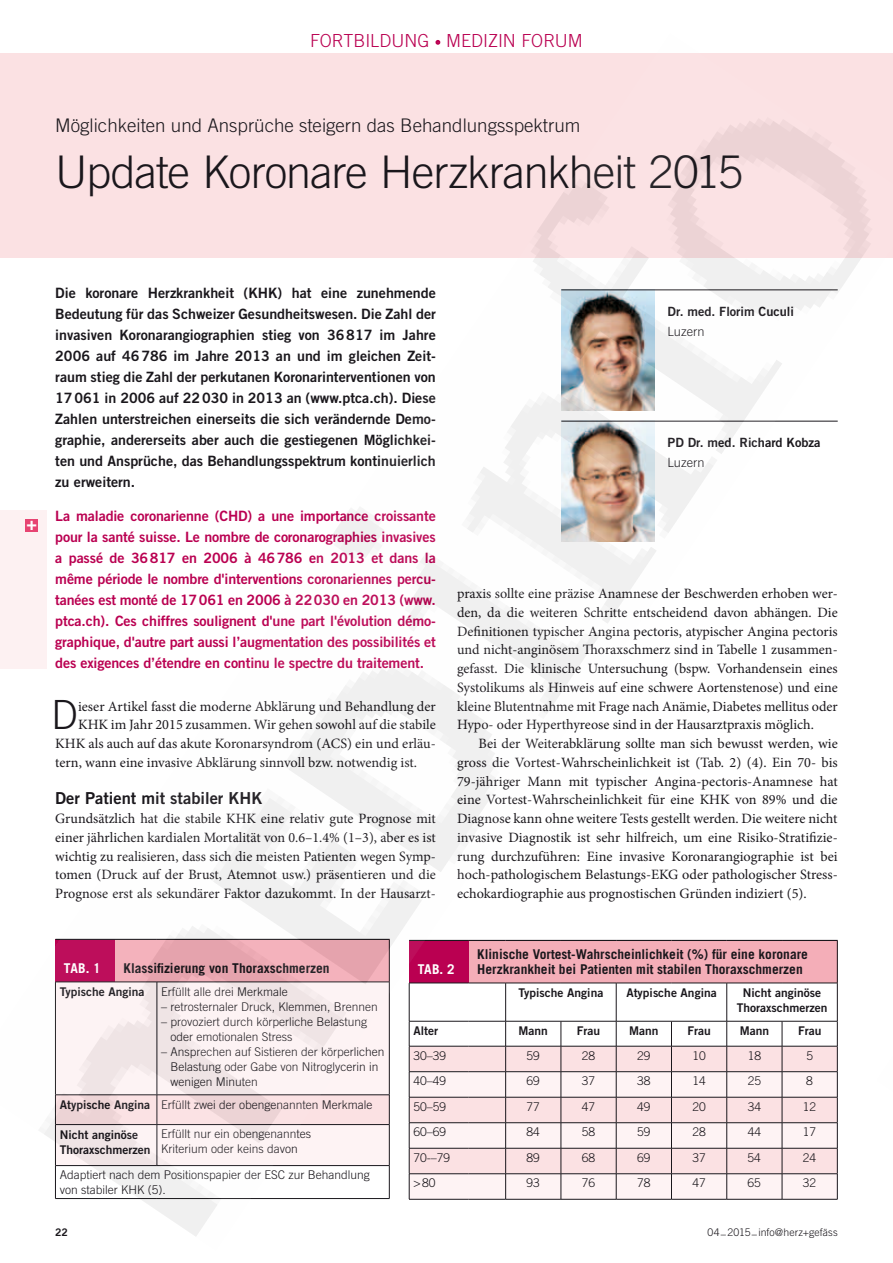
<style>
.page{position:relative;width:893px;height:1263px;background:#fff}
.page>*{position:absolute;margin:0;border:0;box-sizing:border-box;transform-origin:0 0}
.t1{font:300 45px "Trade Gothic LT";letter-spacing:-.025em;color:#1a171c}
.t2{font:300 40.2px "Trade Gothic LT";color:#1a171c}
.t3{font:300 18.75px "Trade Gothic LT";color:#1a171c}
.t4{font:300 18px "Trade Gothic LT";letter-spacing:-.005em;color:#ba0051}
.t5{font:16.5px "Trade Gothic LT Bold Two";color:#1a171c}
.t6{font:14.25px/18.8px "Minion Pro";color:#1a171c;text-align:justify}
.t7{font:14.25px/21px "Trade Gothic LT Bold Two";color:#1a171c;text-align:justify}
.t8{font:14.25px/21px "Trade Gothic LT Bold Two";letter-spacing:-.01em;color:#ba0051;text-align:justify}
.t9{font:700 13.5px/15px "Trade Gothic LT";color:#1a171c}
.t10{font:700 13.5px "Trade Gothic LT";color:#fff}
.t11{font:12.75px "Trade Gothic LT Bold Two";color:#1a171c}
.t12{font:300 12.75px "Trade Gothic LT";color:#1a171c}
.t13{font:300 12px/15px "Trade Gothic LT";color:#1a171c}
.t14{font:12px/15px "Trade Gothic LT Bold Two";color:#1a171c}
.t15{font:300 10.5px "Trade Gothic LT";letter-spacing:.005em;color:#1a171c}
.t16{font:10.5px "Trade Gothic LT Bold Two";color:#1a171c}
.s1{font-family:"Trade Gothic LT Bold Two";font-weight:400}
</style>
<div class="page">
<img style="left:0;top:40px;width:876px;height:1196px">
<svg style="left:27px;top:520px;width:9px;height:10px"></svg>
<p class="t4" style="left:310px;top:30px;width:274px">FORTBILDUNG · MEDIZIN FORUM</p>
<h3 class="t3" style="left:55px;top:114px;width:527px">Möglichkeiten und Ansprüche steigern das Behandlungsspektrum</h3>
<h1 class="t1" style="left:55px;top:146px;width:689px">Update Koronare Herzkrankheit 2015</h1>
<p class="t7" style="left:55px;top:282px;width:382px">Die koronare Herzkrankheit (KHK) hat eine zunehmende Bedeutung für das Schweizer Gesundheitswesen. Die Zahl der invasiven Koronarangiographien stieg von 36817 im Jahre 2006 auf 46786 im Jahre 2013 an und im gleichen Zeit&shy;raum stieg die Zahl der perkutanen Koronarinterventionen von 17061 in 2006 auf 22030 in 2013 an (www.ptca.ch). Diese Zahlen unterstreichen einerseits die sich verändernde Demo&shy;graphie, andererseits aber auch die gestiegenen Möglichkei&shy;ten und Ansprüche, das Behandlungsspektrum kontinuierlich zu erweitern.</p>
<p class="t8" style="left:55px;top:505px;width:382px">La maladie coronarienne (CHD) a une importance croissante pour la santé suisse. Le nombre de coronarographies invasives a passé de 36817 en 2006 à 46786 en 2013 et dans la même période le nombre d'interventions coronariennes percu&shy;tanées est monté de 17061 en 2006 à 22030 en 2013 (www. ptca.ch). Ces chiffres soulignent d'une part l'évolution démo&shy;graphique, d'autre part aussi l’augmentation des possibilités et des exigences d’étendre en continu le spectre du traitement.</p>
<h2 class="t2" style="left:51px;top:691px;width:28px">D</h2>
<p class="t6" style="left:78px;top:697px;width:359px">ieser Artikel fasst die moderne Abklärung und Behandlung der</p>
<p class="t6" style="left:78px;top:715px;width:359px">KHK im Jahr 2015 zusammen. Wir gehen sowohl auf die stabile</p>
<p class="t6" style="left:55px;top:734px;width:382px">KHK als auch auf das akute Koronarsyndrom (ACS) ein und erläu-</p>
<p class="t6" style="left:55px;top:753px;width:363px">tern, wann eine invasive Abklärung sinnvoll bzw. notwendig ist.</p>
<p class="t5" style="left:55px;top:788px;width:209px">Der Patient mit stabiler KHK</p>
<p class="t6" style="left:55px;top:809px;width:382px">Grundsätzlich hat die stabile KHK eine relativ gute Prognose mit einer jährlichen kardialen Mortalität von 0.6–1.4% (1–3), aber es ist wichtig zu realisieren, dass sich die meisten Patienten wegen Symp&shy;tomen (Druck auf der Brust, Atemnot usw.) präsentieren und die Prognose erst als sekundärer Faktor dazukommt. In der Hausarzt-</p>
<p class="t11" style="left:668px;top:303px;width:128px">Dr. med. Florim Cuculi</p>
<p class="t12" style="left:668px;top:324px;width:38px">Luzern</p>
<p class="t11" style="left:668px;top:434px;width:154px">PD Dr. med. Richard Kobza</p>
<p class="t12" style="left:668px;top:455px;width:38px">Luzern</p>
<p class="t6" style="left:457px;top:584px;width:382px">praxis sollte eine präzise Anamnese der Beschwerden erhoben wer&shy;den, da die weiteren Schritte entscheidend davon abhängen. Die Definitionen typischer Angina pectoris, atypischer Angina pectoris und nicht-anginösem Thoraxschmerz sind in Tabelle 1 zusammen&shy;gefasst. Die klinische Untersuchung (bspw. Vorhandensein eines Systolikums als Hinweis auf eine schwere Aortenstenose) und eine kleine Blutentnahme mit Frage nach Anämie, Diabetes mellitus oder Hypo- oder Hyperthyreose sind in der Hausarztpraxis möglich.</p>
<p class="t6" style="left:457px;top:734px;width:382px;text-indent:21px">Bei der Weiterabklärung sollte man sich bewusst werden, wie gross die Vortest-Wahrscheinlichkeit ist (Tab. 2) (4). Ein 70- bis 79-jähriger Mann mit typischer Angina-pectoris-Anamnese hat eine Vortest-Wahrscheinlichkeit für eine KHK von 89% und die Diagnose kann ohne weitere Tests gestellt werden. Die weitere nicht invasive Diagnostik ist sehr hilfreich, um eine Risiko-Stratifizie&shy;rung durchzuführen: Eine invasive Koronarangiographie ist bei hoch-pathologischem Belastungs-EKG oder pathologischer Stress&shy;echokardiographie aus prognostischen Gründen indiziert (5).</p>
<p class="t10" style="left:64px;top:960px;width:38px">Tab. 1</p>
<p class="t9" style="left:123px;top:961px;width:208px">Klassifizierung von Thoraxschmerzen</p>
<p class="t14" style="left:60px;top:984px;width:86px">Typische Angina</p>
<p class="t13" style="left:161px;top:984px;width:128px">Erfüllt alle drei Merkmale</p>
<p class="t13" style="left:161px;top:999px;width:218px">– retrosternaler Druck, Klemmen, Brennen</p>
<p class="t13" style="left:170px;top:1014px;width:198px;text-indent:-9px">– provoziert durch körperliche Belastung oder emotionalen Stress</p>
<p class="t13" style="left:170px;top:1044px;width:216px;text-indent:-9px">– Ansprechen auf Sistieren der körperlichen<br>Belastung oder Gabe von Nitroglycerin in wenigen Minuten</p>
<p class="t13" style="left:60px;top:1096px;width:314px"><span class="s1">Atypische Angina</span> Erfüllt zwei der obengenannten Merkmale</p>
<p class="t14" style="left:60px;top:1126px;width:92px">Nicht anginöse<br>Thoraxschmerzen</p>
<p class="t13" style="left:161px;top:1126px;width:152px">Erfüllt nur ein obengenanntes<br>Kriterium oder keins davon</p>
<p class="t13" style="left:60px;top:1167px;width:312px">Adaptiert nach dem Positionspapier der ESC zur Behandlung von stabiler KHK (5).</p>
<p class="t10" style="left:418px;top:961px;width:38px">Tab. 2</p>
<p class="t9" style="left:477px;top:947px;width:332px">Klinische Vortest-Wahrscheinlichkeit (%) für eine koronare<br>Herzkrankheit bei Patienten mit stabilen Thoraxschmerzen</p>
<p class="t14" style="left:518px;top:985px;width:86px">Typische Angina</p>
<p class="t14" style="left:626px;top:985px;width:92px">Atypische Angina</p>
<p class="t14" style="left:737px;top:985px;width:92px;text-align:center">Nicht anginöse<br>Thoraxschmerzen</p>
<p class="t14" style="left:413px;top:1023px;width:26px">Alter</p>
<p class="t14" style="left:519px;top:1023px;width:31px">Mann</p>
<p class="t14" style="left:577px;top:1023px;width:25px">Frau</p>
<p class="t14" style="left:629px;top:1023px;width:31px">Mann</p>
<p class="t14" style="left:687px;top:1023px;width:25px">Frau</p>
<p class="t14" style="left:740px;top:1023px;width:31px">Mann</p>
<p class="t14" style="left:798px;top:1023px;width:25px">Frau</p>
<p class="t13" style="left:413px;top:1048px;width:34px">30–39</p>
<p class="t13" style="left:527px;top:1048px;width:15px">59</p>
<p class="t13" style="left:582px;top:1048px;width:15px">28</p>
<p class="t13" style="left:637px;top:1048px;width:15px">29</p>
<p class="t13" style="left:692px;top:1048px;width:15px">10</p>
<p class="t13" style="left:748px;top:1048px;width:15px">18</p>
<p class="t13" style="left:806px;top:1048px;width:8px">5</p>
<p class="t13" style="left:413px;top:1073px;width:34px">40–49</p>
<p class="t13" style="left:527px;top:1073px;width:15px">69</p>
<p class="t13" style="left:582px;top:1073px;width:15px">37</p>
<p class="t13" style="left:637px;top:1073px;width:15px">38</p>
<p class="t13" style="left:692px;top:1073px;width:15px">14</p>
<p class="t13" style="left:748px;top:1073px;width:15px">25</p>
<p class="t13" style="left:806px;top:1073px;width:8px">8</p>
<p class="t13" style="left:413px;top:1099px;width:34px">50–59</p>
<p class="t13" style="left:527px;top:1099px;width:15px">77</p>
<p class="t13" style="left:582px;top:1099px;width:15px">47</p>
<p class="t13" style="left:637px;top:1099px;width:15px">49</p>
<p class="t13" style="left:692px;top:1099px;width:15px">20</p>
<p class="t13" style="left:748px;top:1099px;width:15px">34</p>
<p class="t13" style="left:803px;top:1099px;width:15px">12</p>
<p class="t13" style="left:413px;top:1124px;width:34px">60–69</p>
<p class="t13" style="left:527px;top:1124px;width:15px">84</p>
<p class="t13" style="left:582px;top:1124px;width:15px">58</p>
<p class="t13" style="left:637px;top:1124px;width:15px">59</p>
<p class="t13" style="left:692px;top:1124px;width:15px">28</p>
<p class="t13" style="left:748px;top:1124px;width:15px">44</p>
<p class="t13" style="left:803px;top:1124px;width:15px">17</p>
<p class="t13" style="left:413px;top:1150px;width:38px">70-–79</p>
<p class="t13" style="left:526px;top:1150px;width:15px">89</p>
<p class="t13" style="left:582px;top:1150px;width:15px">68</p>
<p class="t13" style="left:637px;top:1150px;width:15px">69</p>
<p class="t13" style="left:692px;top:1150px;width:15px">37</p>
<p class="t13" style="left:748px;top:1150px;width:15px">54</p>
<p class="t13" style="left:803px;top:1150px;width:15px">24</p>
<p class="t13" style="left:413px;top:1175px;width:24px">&gt;80</p>
<p class="t13" style="left:526px;top:1175px;width:15px">93</p>
<p class="t13" style="left:582px;top:1175px;width:15px">76</p>
<p class="t13" style="left:637px;top:1175px;width:15px">78</p>
<p class="t13" style="left:692px;top:1175px;width:15px">47</p>
<p class="t13" style="left:748px;top:1175px;width:15px">65</p>
<p class="t13" style="left:803px;top:1175px;width:15px">32</p>
<p class="t16" style="left:55px;top:1225px;width:14px">22</p>
<p class="t15" style="left:707px;top:1226px;width:132px">04_2015_ info@herz+gefäss</p>
</div>
